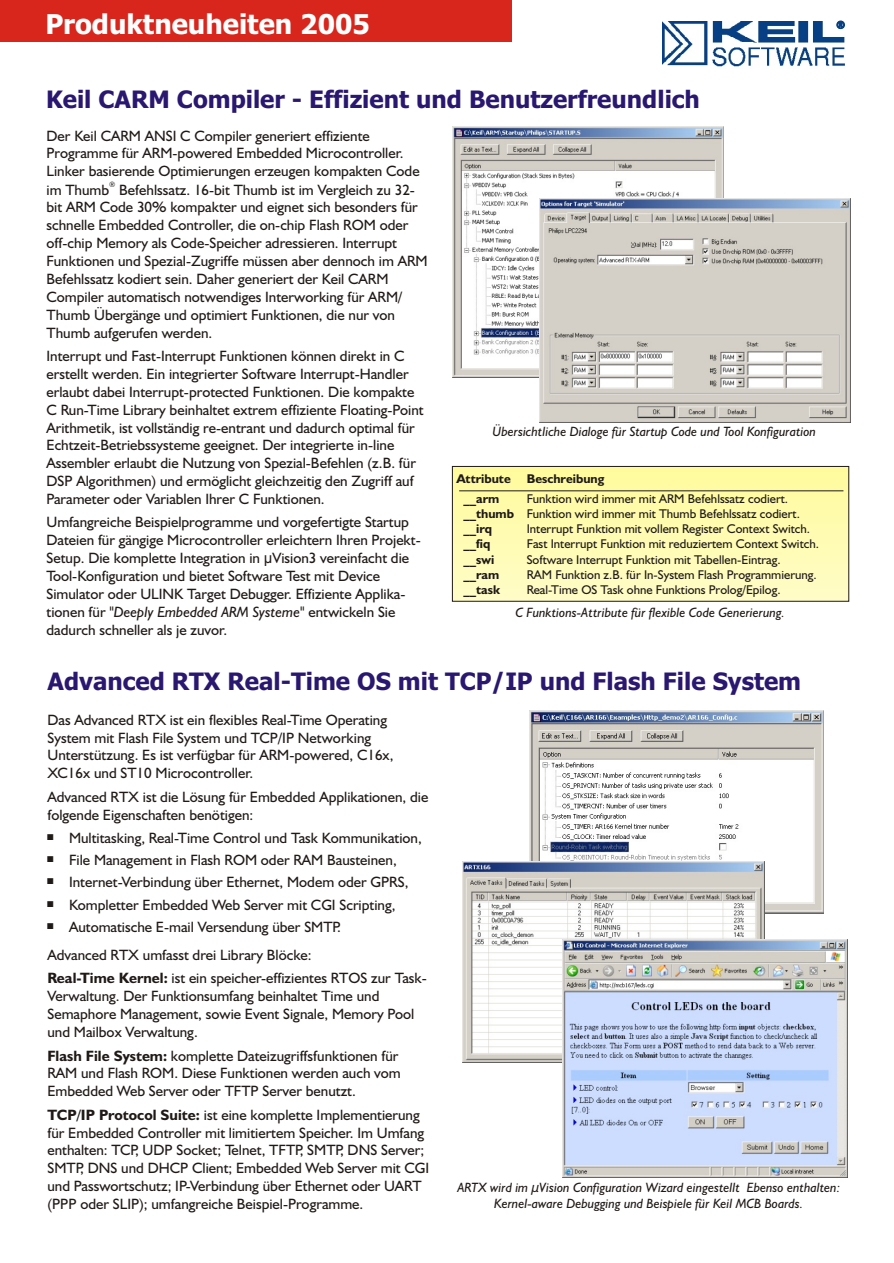
<style>
.page{position:relative;width:894px;height:1263px;background:#fff}
.page>*{position:absolute;margin:0;border:0;box-sizing:border-box;transform-origin:0 0}
.t1{font:700 27.3px "Tahoma";color:#fff}
.t2{font:700 24px "Tahoma";color:#291770}
.t3{font:15px/17.9px "Humanst 521 BT";color:#1f1a17}
.t4{font:italic 13.5px/16px "Humanst 521 BT";color:#1f1a17;text-align:center}
.t5{font:12.75px/15.3px "Humanst 521 BT";color:#1f1a17}
.t6{font:700 12.75px "Humanst 521 BT";color:#1f1a17}
.t7{font:700 9px "Tahoma";color:#084085}
.t8{font:7.5px "Humanst 521 BT";color:#1f1a17}
.s1{font-family:"Arial"}
.s2{font-style:italic}
.s3{font-weight:700}
</style>
<div class="page">
<div style="left:0;top:0;width:511px;height:42px;background:#d9261c"></div>
<img style="left:663px;top:22px;width:182px;height:45px">
<img style="left:529px;top:711px;width:294px;height:203px">
<img style="left:463px;top:861px;width:302px;height:201px">
<img style="left:563px;top:939px;width:284px;height:238px">
<img style="left:452px;top:127px;width:271px;height:251px">
<img style="left:540px;top:198px;width:310px;height:225px">
<div style="left:452px;top:466px;width:397px;height:135px;background:linear-gradient(to bottom,#f8f498,#fffec9)"></div>
<div style="left:452px;top:466px;width:397px;height:135px;border:1px solid #1f1a17"></div>
<hr style="left:459px;top:491px;width:384px;height:1px;background:#1f1a17">
<h1 class="t1" style="left:45px;top:13px;width:326px">Produktneuheiten 2005</h1>
<p class="t7" style="left:837px;top:21px;width:10px">®</p>
<h2 class="t2" style="left:46px;top:89px;width:655px">Keil CARM Compiler - Effizient und Benutzerfreundlich</h2>
<p class="t3" style="left:47px;top:128px;width:375px">Der Keil CARM ANSI C Compiler generiert effiziente<br>Programme für ARM-powered Embedded Microcontroller.<br>Linker basierende Optimierungen erzeugen kompakten Code</p>
<p class="t8" style="left:109px;top:181px;width:8px">®</p>
<p class="t3" style="left:47px;top:182px;width:383px">im Thumb Befehlssatz. 16-bit Thumb ist im Vergleich zu 32- bit ARM Code 30% kompakter und eignet sich besonders für schnelle Embedded Controller, die on-chip Flash ROM oder off-chip Memory als Code-Speicher adressieren. Interrupt Funktionen und Spezial-Zugriffe müssen aber dennoch im ARM Befehlssatz kodiert sein. Daher generiert der Keil CARM Compiler automatisch notwendiges Interworking für ARM/ Thumb Übergänge und optimiert Funktionen, die nur von Thumb aufgerufen werden.</p>
<p class="t3" style="left:47px;top:348px;width:379px">Interrupt und Fast-Interrupt Funktionen können direkt in C erstellt werden. Ein integrierter Software Interrupt-Handler erlaubt dabei Interrupt-protected Funktionen. Die kompakte C Run-Time Library beinhaltet extrem effiziente Floating-Point Arithmetik, ist vollständig re-entrant und dadurch optimal für Echtzeit-Betriebssysteme geeignet. Der integrierte in-line Assembler erlaubt die Nutzung von Spezial-Befehlen (z.B. für DSP Algorithmen) und ermöglicht gleichzeitig den Zugriff auf Parameter oder Variablen Ihrer C Funktionen.</p>
<p class="t3" style="left:47px;top:515px;width:376px">Umfangreiche Beispielprogramme und vorgefertigte Startup Dateien für gängige Microcontroller erleichtern Ihren Projekt-Setup. Die komplette Integration in <span class="s1">µ</span>Vision3 vereinfacht die Tool-Konfiguration und bietet Software Test mit Device Simulator oder ULINK Target Debugger. Effiziente Applika&shy;tionen für <span class="s2">"Deeply Embedded ARM Systeme"</span> entwickeln Sie dadurch schneller als je zuvor.</p>
<p class="t4" style="left:493px;top:424px;width:325px">Übersichtliche Dialoge für Startup Code und Tool Konfiguration</p>
<p class="t6" style="left:456px;top:473px;width:56px">Attribute</p>
<p class="t6" style="left:527px;top:473px;width:79px">Beschreibung</p>
<p class="t6" style="left:463px;top:493px;width:37px">__arm</p>
<p class="t5" style="left:463px;top:492px;width:338px;text-indent:63px">Funktion wird immer mit ARM Befehlssatz codiert. <span class="s3">__thumb</span> Funktion wird immer mit Thumb Befehlssatz codiert. <span class="s3">__irq</span></p>
<p class="t5" style="left:527px;top:522px;width:285px">Interrupt Funktion mit vollem Register Context Switch.</p>
<p class="t6" style="left:463px;top:539px;width:28px">__fiq</p>
<p class="t5" style="left:527px;top:538px;width:294px">Fast Interrupt Funktion mit reduziertem Context Switch.</p>
<p class="t6" style="left:463px;top:554px;width:32px">__swi</p>
<p class="t5" style="left:527px;top:553px;width:255px">Software Interrupt Funktion mit Tabellen-Eintrag.</p>
<p class="t6" style="left:463px;top:569px;width:37px">__ram</p>
<p class="t5" style="left:527px;top:568px;width:292px">RAM Funktion z.B. für In-System Flash Programmierung.</p>
<p class="t6" style="left:463px;top:585px;width:38px">__task</p>
<p class="t5" style="left:527px;top:583px;width:255px">Real-Time OS Task ohne Funktions Prolog/Epilog.</p>
<p class="t4" style="left:515px;top:606px;width:271px">C Funktions-Attribute für flexible Code Generierung.</p>
<h2 class="t2" style="left:48px;top:672px;width:755px">Advanced RTX Real-Time OS mit TCP/IP und Flash File System</h2>
<p class="t3" style="left:47px;top:712px;width:348px">Das Advanced RTX ist ein flexibles Real-Time Operating System mit Flash File System und TCP/IP Networking Unterstützung. Es ist verfügbar für ARM-powered, C16x, XC16x und ST10 Microcontroller.</p>
<p class="t3" style="left:47px;top:789px;width:382px">Advanced RTX ist die Lösung für Embedded Applikationen, die folgende Eigenschaften benötigen:</p>
<p class="t3" style="left:69px;top:828px;width:354px;line-height:22.4px">Multitasking, Real-Time Control und Task Kommunikation, File Management in Flash ROM oder RAM Bausteinen, Internet-Verbindung über Ethernet, Modem oder GPRS, Kompletter Embedded Web Server mit CGI Scripting, Automatische E-mail Versendung über SMTP.</p>
<p class="t3" style="left:47px;top:945px;width:381px;line-height:23.4px">Advanced RTX umfasst drei Library Blöcke:<br><span class="s3">Real-Time Kernel:</span> ist ein speicher-effizientes RTOS zur Task-</p>
<p class="t3" style="left:47px;top:989px;width:368px">Verwaltung. Der Funktionsumfang beinhaltet Time und<br>Semaphore Management, sowie Event Signale, Memory Pool und Mailbox Verwaltung.</p>
<p class="t3" style="left:47px;top:1048px;width:355px"><span class="s3">Flash File System:</span> komplette Dateizugriffsfunktionen für<br>RAM und Flash ROM. Diese Funktionen werden auch vom<br>Embedded Web Server oder TFTP Server benutzt.</p>
<p class="t3" style="left:47px;top:1107px;width:383px"><span class="s3">TCP/IP Protocol Suite:</span> ist eine komplette Implementierung für Embedded Controller mit limitiertem Speicher. Im Umfang enthalten: TCP, UDP Socket; Telnet, TFTP, SMTP, DNS Server; SMTP, DNS und DHCP Client; Embedded Web Server mit CGI und Passwortschutz; IP-Verbindung über Ethernet oder UART (PPP oder SLIP); umfangreiche Beispiel-Programme.</p>
<p class="t4" style="left:457px;top:1180px;width:384px">ARTX wird im µVision Configuration Wizard eingestellt Ebenso enthalten:<br>Kernel-aware Debugging und Beispiele für Keil MCB Boards.</p>
</div>
